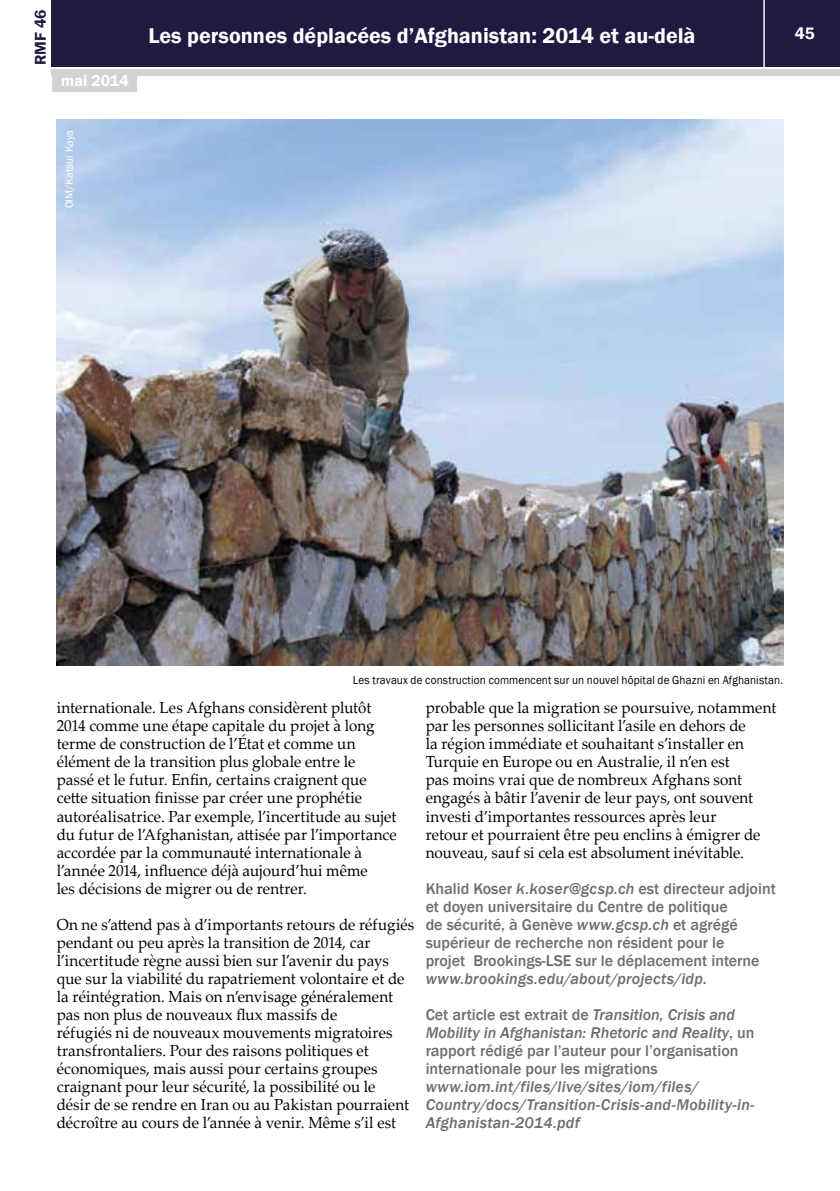
<style>
.page{position:relative;width:840px;height:1191px;background:#fff}
.page>*{position:absolute;margin:0;border:0;box-sizing:border-box;transform-origin:0 0}
.t1{font:600 22px "Franklin Gothic";color:#fff}
.t2{font:600 17px "Franklin Gothic";color:#fff}
.t3{font:16px/18px "Palatino Linotype";letter-spacing:.005em;color:#000;scale:.95 1}
.t4{font:500 16px/18px "Franklin Gothic";color:#6d6e71}
.t5{font:italic 500 16px/18px "Franklin Gothic";letter-spacing:.01em;color:#6d6e71}
.t6{font:600 16px "Franklin Gothic";color:#fff}
.t7{font:600 16px "Franklin Gothic";color:#211a40}
.t8{font:12px "Franklin Gothic";letter-spacing:.01em;color:#000;scale:.93 1}
.t9{font:11px "Franklin Gothic";color:#fff}
.s1{font-style:italic}
</style>
<div class="page">
<div style="left:52px;top:0;width:787px;height:66px;background:#211a40"></div>
<div style="left:52px;top:69px;width:787px;height:6px;background:#d1d3d4"></div>
<hr style="left:763px;top:0;width:1px;height:68px;background:#fff">
<div style="left:52px;top:74px;width:84px;height:18px;background:#d1d3d4"></div>
<img style="left:57px;top:119px;width:725px;height:547px">
<p class="t7" style="left:31px;top:65px;width:57px;rotate:-90deg">RMF 46</p>
<p class="t6" style="left:61px;top:71px;width:69px">mai 2014</p>
<p class="t9" style="left:62px;top:208px;width:80px;rotate:-90deg">OIM/Katsui Kaya</p>
<h1 class="t1" style="left:148px;top:22px;width:548px">Les personnes déplacées d’Afghanistan: 2014 et au-delà</h1>
<p class="t2" style="left:794px;top:23px;width:21px">45</p>
<p class="t8" style="left:352px;top:673px;width:464px">Les travaux de construction commencent sur un nouvel hôpital de Ghazni en Afghanistan.</p>
<p class="t3" style="left:57px;top:698px;width:359px">internationale. Les Afghans considèrent plutôt 2014 comme une étape capitale du projet à long terme de construction de l’État et comme un élément de la transition plus globale entre le passé et le futur. Enfin, certains craignent que cette situation finisse par créer une prophétie autoréalisatrice. Par exemple, l’incertitude au sujet du futur de l’Afghanistan, attisée par l’importance accordée par la communauté internationale à l’année 2014, influence déjà aujourd’hui même<br>les décisions de migrer ou de rentrer.</p>
<p class="t3" style="left:57px;top:914px;width:377px">On ne s’attend pas à d’importants retours de réfugiés pendant ou peu après la transition de 2014, car l’incertitude règne aussi bien sur l’avenir du pays que sur la viabilité du rapatriement volontaire et de la réintégration. Mais on n’envisage généralement pas non plus de nouveaux flux massifs de<br>réfugiés ni de nouveaux mouvements migratoires transfrontaliers. Pour des raisons politiques et économiques, mais aussi pour certains groupes craignant pour leur sécurité, la possibilité ou le<br>désir de se rendre en Iran ou au Pakistan pourraient décroître au cours de l’année à venir. Même s’il est</p>
<p class="t3" style="left:425px;top:698px;width:370px">probable que la migration se poursuive, notamment par les personnes sollicitant l’asile en dehors de<br>la région immédiate et souhaitant s’installer en Turquie en Europe ou en Australie, il n’en est<br>pas moins vrai que de nombreux Afghans sont engagés à bâtir l’avenir de leur pays, ont souvent investi d’importantes ressources après leur<br>retour et pourraient être peu enclins à émigrer de nouveau, sauf si cela est absolument inévitable.</p>
<p class="t4" style="left:425px;top:879px;width:351px">Khalid Koser <span class="s1">k.koser@gcsp.ch</span> est directeur adjoint et doyen universitaire du Centre de politique<br>de sécurité, à Genève <span class="s1">www.gcsp.ch</span> et agrégé supérieur de recherche non résident pour le<br>projet Brookings-LSE sur le déplacement interne <span class="s1">www.brookings.edu/about/projects/idp</span>.</p>
<p class="t4" style="left:425px;top:1005px;width:330px">Cet article est extrait de <span class="s1">Transition, Crisis and Mobility in Afghanistan: Rhetoric and Reality</span>, un rapport rédigé par l’auteur pour l’organisation internationale pour les migrations</p>
<p class="t5" style="left:425px;top:1077px;width:330px">www.iom.int/files/live/sites/iom/files/<br>Country/docs/Transition-Crisis-and-Mobility-in-<br>Afghanistan-2014.pdf</p>
</div>
